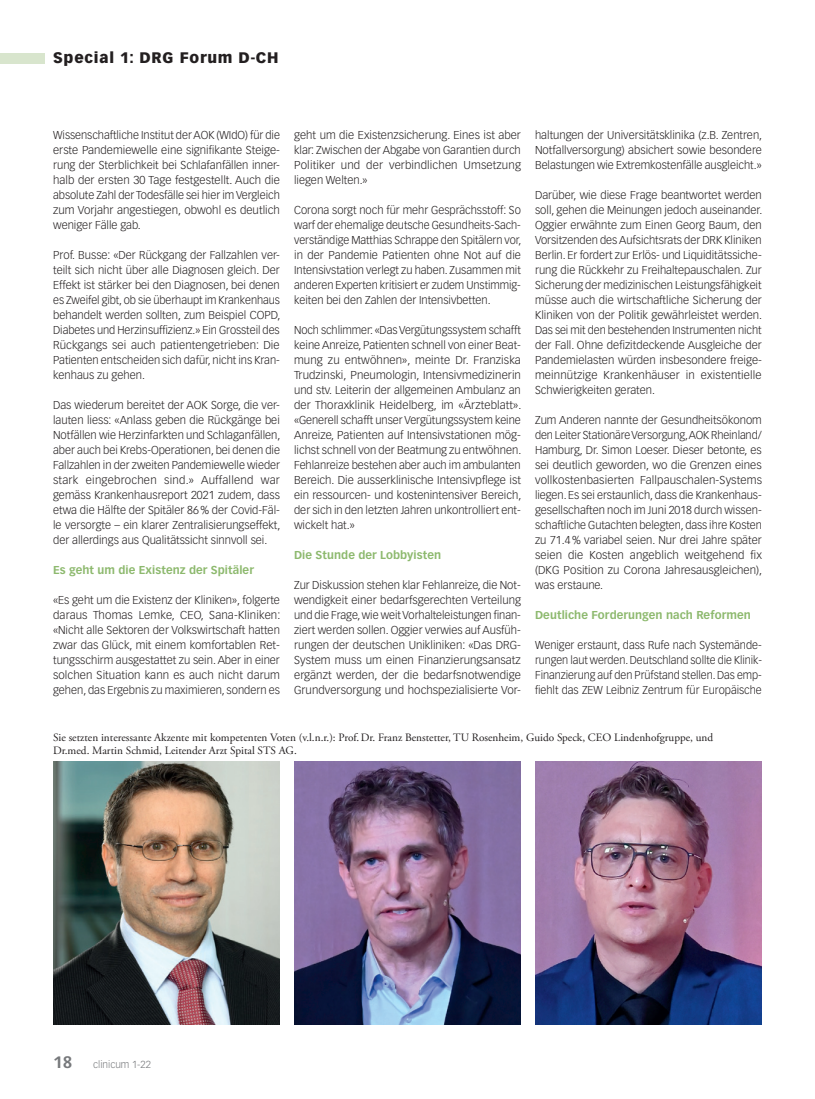
<style>
.page{position:relative;width:815px;height:1099px;background:#fff}
.page>*{position:absolute;margin:0;border:0;box-sizing:border-box;transform-origin:0 0}
.t1{font:900 15px "Vectora LT Std";letter-spacing:.05em;color:#231f20}
.Lauftext{font:300 11.25px/15px "Vectora LT Std";color:#231f20;text-align:justify}
.Legende{font:11.25px/13.5px "Adobe Garamond Pro";color:#231f20}
.ZT_Special{font:700 11.25px "Vectora LT Std";letter-spacing:.005em;color:#8db96e}
.t2{font:300 10px "Vectora LT Std";color:#76787b}
.s1{font-weight:700;font-size:16.25px}
</style>
<div class="page">
<div style="left:0;top:53px;width:45px;height:10px;background:#d8e5cd"></div>
<img style="left:294px;top:762px;width:227px;height:262px">
<img style="left:535px;top:762px;width:227px;height:262px">
<img style="left:53px;top:762px;width:227px;height:262px">
<h1 class="t1" style="left:53px;top:49px;width:227px">Special 1: DRG Forum D-CH</h1>
<p class="Lauftext" style="left:53px;top:128px;width:228px">Wissenschaftliche Institut der AOK (WIdO) fü r die erste Pandemiewelle eine signifikante Steige&shy;rung der Sterblichkeit bei Schlafanfällen inner&shy;halb der ersten 30 Tage festgestellt. Auch die absolute Zahl der Todesfälle sei hier im Vergleich zum Vorjahr angestiegen, obwohl es deutlich weniger Fälle gab.</p>
<p class="Lauftext" style="left:53px;top:248px;width:229px">Prof. Busse: «Der Rückgang der Fallzahlen ver&shy;teilt sich nicht über alle Diagnosen gleich. Der Effekt ist stärker bei den Diagnosen, bei denen es Zweifel gibt, ob sie ü berhaupt im Krankenhaus behandelt werden sollten, zum Beispiel COPD, Diabetes und Herzinsuffizienz.» Ein Grossteil des Rückgangs sei auch patientengetrieben: Die Patienten entscheiden sich dafü r, nicht ins Kran&shy;kenhaus zu gehen.</p>
<p class="Lauftext" style="left:53px;top:398px;width:229px">Das wiederum bereitet der AOK Sorge, die ver&shy;lauten liess: «Anlass geben die Rückgänge bei Notfällen wie Herzinfarkten und Schlaganfällen, aber auch bei Krebs-Operationen, bei denen die Fallzahlen in der zweiten Pandemiewelle wieder stark eingebrochen sind.» Auffallend war gemäss Krankenhausreport 2021 zudem, dass etwa die Hälfte der Spitäler 86% der Covid-Fäl&shy;le versorgte – ein klarer Zentralisierungseffekt, der allerdings aus Qualitätssicht sinnvoll sei.</p>
<p class="ZT_Special" style="left:53px;top:563px;width:202px">Es geht um die Existenz der Spitäler</p>
<p class="Lauftext" style="left:53px;top:593px;width:229px">«Es geht um die Existenz der Kliniken», folgerte daraus Thomas Lemke, CEO, Sana-Kliniken: «Nicht alle Sektoren der Volkswirtschaft hatten zwar das Glück, mit einem komfortablen Ret&shy;tungsschirm ausgestattet zu sein. Aber in einer solchen Situation kann es auch nicht darum gehen, das Ergebnis zu maximieren, sondern es</p>
<p class="Lauftext" style="left:535px;top:128px;width:229px">haltungen der Universitätsklinika (z.B. Zentren, Notfallversorgung) absichert sowie besondere Belastungen wie Extremkostenfälle ausgleicht.»</p>
<p class="Lauftext" style="left:535px;top:188px;width:229px">Darüber, wie diese Frage beantwortet werden soll, gehen die Meinungen jedoch auseinander.<br>Oggier erwähnte zum Einen Georg Baum, den Vorsitzenden des Aufsichtsrats der DRK Kliniken Berlin. Er fordert zur Erlös- und Liquiditätssiche&shy;rung die Rückkehr zu Freihaltepauschalen. Zur Sicherung der medizinischen Leistungsfähigkeit müsse auch die wirtschaftliche Sicherung der Kliniken von der Politik gewährleistet werden.<br>Das sei mit den bestehenden Instrumenten nicht der Fall. Ohne defizitdeckende Ausgleiche der Pandemielasten wü rden insbesondere freige&shy;meinnützige Krankenhäuser in existentielle Schwierigkeiten geraten.</p>
<p class="Lauftext" style="left:535px;top:413px;width:229px">Zum Anderen nannte der Gesundheitsökonom den Leiter Stationäre Versorgung, AOK Rheinland/ Hamburg, Dr. Simon Loeser. Dieser betonte, es sei deutlich geworden, wo die Grenzen eines vollkostenbasierten Fallpauschalen-Systems liegen. Es sei erstaunlich, dass die Krankenhaus&shy;gesellschaften noch im Juni 2018 durch wissen&shy;schaftliche Gutachten belegten, dass ihre Kosten zu 71.4% variabel seien. Nur drei Jahre später seien die Kosten angeblich weitgehend fix (DKG Position zu Corona Jahresausgleichen), was erstaune.</p>
<p class="ZT_Special" style="left:535px;top:608px;width:217px">Deutliche Forderungen nach Reformen</p>
<p class="Lauftext" style="left:535px;top:638px;width:228px">Weniger erstaunt, dass Rufe nach Systemände&shy;rungen laut werden. Deutschland sollte die Klinik-Finanzierung auf den Prüfstand stellen. Das emp&shy;fiehlt das ZEW Leibniz Zentrum fü r Europäische</p>
<p class="Legende" style="left:53px;top:731px;width:662px">Sie setzten interessante Akzente mit kompetenten Voten (v.l.n.r.): Prof.Dr. Franz Benstetter, TU Rosenheim, Guido Speck, CEO Lindenhofgruppe, und<br>Dr.med. Martin Schmid, Leitender Arzt Spital STS AG.</p>
<p class="Lauftext" style="left:294px;top:128px;width:228px">geht um die Existenzsicherung. Eines ist aber klar: Zwischen der Abgabe von Garantien durch Politiker und der verbindlichen Umsetzung liegen Welten.»</p>
<p class="Lauftext" style="left:294px;top:203px;width:229px">Corona sorgt noch für mehr Gesprächsstoff: So warf der ehemalige deutsche Gesundheits-Sach&shy;verständige Matthias Schrappe den Spitälern vor, in der Pandemie Patienten ohne Not auf die Intensivstation verlegt zu haben. Zusammen mit anderen Experten kritisiert er zudem Unstimmig&shy;keiten bei den Zahlen der Intensivbetten.</p>
<p class="Lauftext" style="left:294px;top:323px;width:229px">Noch schlimmer: «Das Vergütungssystem schafft keine Anreize, Patienten schnell von einer Beat&shy;mung zu entwöhnen», meinte Dr. Franziska Trudzinski, Pneumologin, Intensivmedizinerin und stv. Leiterin der allgemeinen Ambulanz an der Thoraxklinik Heidelberg, im «Ärzteblatt». «Generell schafft unser Vergütungssystem keine Anreize, Patienten auf Intensivstationen mög&shy;lichst schnell von der Beatmung zu entwöhnen.<br>Fehlanreize bestehen aber auch im ambulanten Bereich. Die ausserklinische Intensivpflege ist ein ressourcen- und kostenintensiver Bereich, der sich in den letzten Jahren unkontrolliert ent&shy;wickelt hat.»</p>
<p class="ZT_Special" style="left:294px;top:548px;width:149px">Die Stunde der Lobbyisten</p>
<p class="Lauftext" style="left:294px;top:578px;width:228px">Zur Diskussion stehen klar Fehlanreize, die Not&shy;wendigkeit einer bedarfsgerechten Verteilung und die Frage, wie weit Vorhalteleistungen finan&shy;ziert werden sollen. Oggier verwies auf Ausfüh&shy;rungen der deutschen Unikliniken: «Das DRG-System muss um einen Finanzierungsansatz ergänzt werden, der die bedarfsnotwendige Grundversorgung und hochspezialisierte Vor-</p>
<p class="t2" style="left:53px;top:1058px;width:99px"><span class="s1">18</span> clinicum 1-22</p>
</div>
